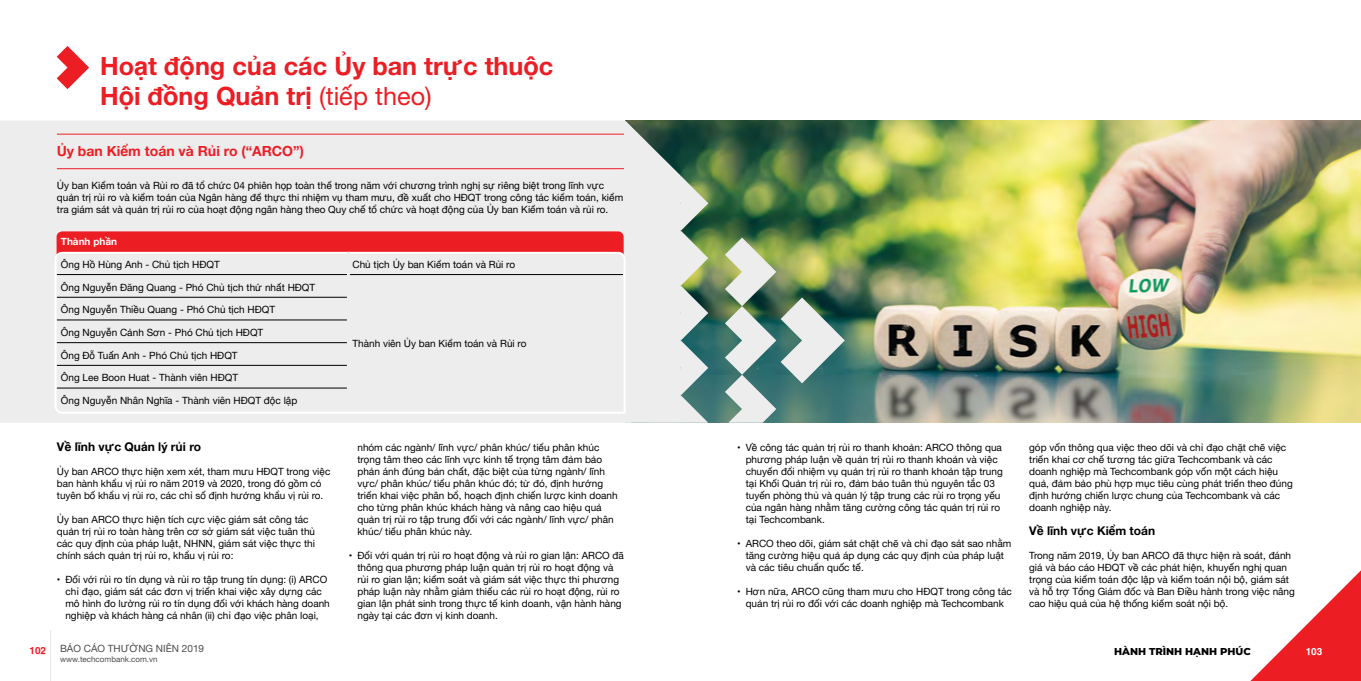
<style>
.page{position:relative;width:1361px;height:681px;background:#fff}
.page>*{position:absolute;margin:0;border:0;box-sizing:border-box;transform-origin:0 0}
.t1{font:700 25.2px/30.2px "Helvetica Neue";color:#ed1d24}
.t2{font:700 14px "Helvetica Neue";color:#ed1d24}
.t3{font:700 12px "Helvetica Neue";color:#000}
.t4{font:10px/12px "Helvetica Neue";color:#000}
.t5{font:10px "Helvetica Neue";color:#4d4d4f}
.t6{font:800 10px "Montserrat";color:#000}
.t7{font:700 10px "Helvetica Neue";color:#fff}
.t8{font:700 10px "SFU Helvetica";color:#ed1d24}
.t9{font:700 10px "SFU Helvetica";color:#fff}
.t10{font:8px "Helvetica Neue";color:#4d4d4f}
.s1{font-weight:400}
</style>
<div class="page">
<img style="left:680px;top:120px;width:681px;height:302px">
<div style="left:0;top:120px;width:680px;height:302px;background:#ededee"></div>
<svg style="left:725px;top:237px;width:120px;height:185px;background:#88a48f"></svg>
<svg style="left:667px;top:176px;width:41px;height:246px;background:#b4c4bb"></svg>
<div style="left:625px;top:121px;width:22px;height:301px;background:#ededee"></div>
<svg style="left:1251px;top:570px;width:110px;height:110px"></svg>
<hr style="left:50px;top:629px;width:1px;height:51px;background:#e6e7e8">
<div style="left:57px;top:231px;width:566px;height:35px;background:#ed1d24;border-radius:6px"></div>
<div style="left:54px;top:251px;width:572px;height:163px;background:#ededee"></div>
<hr style="left:57px;top:274px;width:290px;height:1px;background:#000">
<hr style="left:350px;top:274px;width:273px;height:1px;background:#000">
<hr style="left:57px;top:297px;width:290px;height:1px;background:#000">
<hr style="left:57px;top:319px;width:290px;height:1px;background:#000">
<hr style="left:57px;top:342px;width:290px;height:1px;background:#000">
<hr style="left:57px;top:365px;width:290px;height:1px;background:#000">
<hr style="left:57px;top:388px;width:290px;height:1px;background:#000">
<hr style="left:347px;top:252px;width:3px;height:22px;background:#ededee">
<hr style="left:347px;top:274px;width:3px;height:23px;background:#ededee">
<hr style="left:347px;top:297px;width:3px;height:23px;background:#ededee">
<hr style="left:347px;top:320px;width:3px;height:22px;background:#ededee">
<hr style="left:347px;top:342px;width:3px;height:23px;background:#ededee">
<hr style="left:347px;top:365px;width:3px;height:23px;background:#ededee">
<hr style="left:347px;top:388px;width:3px;height:22px;background:#ededee">
<svg style="left:57px;top:46px;width:32px;height:43px"></svg>
<div style="left:57px;top:135px;width:567px;height:34px;background:#ededee"></div>
<hr style="left:57px;top:168px;width:567px;height:1px;background:#ed1d24">
<hr style="left:57px;top:134px;width:567px;height:1px;background:#ed1d24">
<h1 class="t1" style="left:100px;top:52px;width:455px">Hoạt động của các Ủy ban trực thuộc<br>Hội đồng Quản trị <span class="s1">(tiếp theo)</span></h1>
<h2 class="t2" style="left:57px;top:140px;width:249px">Ủy ban Kiểm toán và Rủi ro (“ARCO”)</h2>
<p class="t4" style="left:57px;top:180px;width:568px">Ủy ban Kiểm toán và Rủi ro đã tổ chức 04 phiên họp toàn thể trong năm với chương trình nghị sự riêng biệt trong lĩnh vực quản trị rủi ro và kiểm toán của Ngân hàng để thực thi nhiệm vụ tham mưu, đề xuất cho HĐQT trong công tác kiểm toán, kiểm tra giám sát và quản trị rủi ro của hoạt động ngân hàng theo Quy chế tổ chức và hoạt động của Ủy ban Kiểm toán và rủi ro.</p>
<p class="t7" style="left:61px;top:234px;width:58px">Thành phần</p>
<p class="t4" style="left:61px;top:259px;width:160px">Ông Hồ Hùng Anh - Chủ tịch HĐQT</p>
<p class="t4" style="left:352px;top:259px;width:164px">Chủ tịch Ủy ban Kiểm toán và Rủi ro</p>
<p class="t4" style="left:61px;top:281px;width:256px">Ông Nguyễn Đăng Quang - Phó Chủ tịch thứ nhất HĐQT</p>
<p class="t4" style="left:61px;top:304px;width:216px">Ông Nguyễn Thiều Quang - Phó Chủ tịch HĐQT</p>
<p class="t4" style="left:61px;top:327px;width:204px">Ông Nguyễn Cảnh Sơn - Phó Chủ tịch HĐQT</p>
<p class="t4" style="left:61px;top:349px;width:178px">Ông Đỗ Tuấn Anh - Phó Chủ tịch HĐQT</p>
<p class="t4" style="left:61px;top:372px;width:179px">Ông Lee Boon Huat - Thành viên HĐQT</p>
<p class="t4" style="left:61px;top:395px;width:238px">Ông Nguyễn Nhân Nghĩa - Thành viên HĐQT độc lập</p>
<p class="t3" style="left:57px;top:437px;width:146px">Về lĩnh vực Quản lý rủi ro</p>
<p class="t4" style="left:57px;top:465px;width:275px">Ủy ban ARCO thực hiện xem xét, tham mưu HĐQT trong việc ban hành khẩu vị rủi ro năm 2019 và 2020, trong đó gồm có tuyên bố khẩu vị rủi ro, các chỉ số định hướng khẩu vị rủi ro.</p>
<p class="t4" style="left:57px;top:513px;width:260px">Ủy ban ARCO thực hiện tích cực việc giám sát công tác quản trị rủi ro toàn hàng trên cơ sở giám sát việc tuân thủ các quy định của pháp luật, NHNN, giám sát việc thực thi chính sách quản trị rủi ro, khẩu vị rủi ro:</p>
<p class="t4" style="left:65px;top:573px;width:266px;text-indent:-8px">• Đối với rủi ro tín dụng và rủi ro tập trung tín dụng: (i) ARCO chỉ đạo, giám sát các đơn vị triển khai việc xây dựng các mô hình đo lường rủi ro tín dụng đối với khách hàng doanh nghiệp và khách hàng cá nhân (ii) chỉ đạo việc phân loại,</p>
<p class="t4" style="left:352px;top:338px;width:175px">Thành viên Ủy ban Kiểm toán và Rủi ro</p>
<p class="t4" style="left:357px;top:441px;width:262px">nhóm các ngành/ lĩnh vực/ phân khúc/ tiểu phân khúc trọng tâm theo các lĩnh vực kinh tế trọng tâm đảm bảo phản ánh đúng bản chất, đặc biệt của từng ngành/ lĩnh vực/ phân khúc/ tiểu phân khúc đó; từ đó, định hướng triển khai việc phân bổ, hoạch định chiến lược kinh doanh cho từng phân khúc khách hàng và nâng cao hiệu quả quản trị rủi ro tập trung đối với các ngành/ lĩnh vực/ phân khúc/ tiểu phân khúc này.</p>
<p class="t4" style="left:357px;top:549px;width:268px;text-indent:-8px">• Đối với quản trị rủi ro hoạt động và rủi ro gian lận: ARCO đã thông qua phương pháp luận quản trị rủi ro hoạt động và rủi ro gian lận; kiểm soát và giám sát việc thực thi phương pháp luận này nhằm giảm thiểu các rủi ro hoạt động, rủi ro gian lận phát sinh trong thực tế kinh doanh, vận hành hàng ngày tại các đơn vị kinh doanh.</p>
<p class="t4" style="left:746px;top:441px;width:259px;text-indent:-8px">• Về công tác quản trị rủi ro thanh khoản: ARCO thông qua phương pháp luận về quản trị rủi ro thanh khoản và việc chuyển đổi nhiệm vụ quản trị rủi ro thanh khoản tập trung tại Khối Quản trị rủi ro, đảm bảo tuân thủ nguyên tắc 03 tuyến phòng thủ và quản lý tập trung các rủi ro trọng yếu của ngân hàng nhằm tăng cường công tác quản trị rủi ro tại Techcombank.</p>
<p class="t4" style="left:746px;top:537px;width:267px;text-indent:-8px">• ARCO theo dõi, giám sát chặt chẽ và chỉ đạo sát sao nhằm tăng cường hiệu quả áp dụng các quy định của pháp luật và các tiêu chuẩn quốc tế.</p>
<p class="t4" style="left:737px;top:585px;width:276px;text-align:center">• Hơn nữa, ARCO cũng tham mưu cho HĐQT trong công tác quản trị rủi ro đối với các doanh nghiệp mà Techcombank</p>
<p class="t4" style="left:1029px;top:442px;width:265px">góp vốn thông qua việc theo dõi và chỉ đạo chặt chẽ việc triển khai cơ chế tương tác giữa Techcombank và các doanh nghiệp mà Techcombank góp vốn một cách hiệu quả, đảm bảo phù hợp mục tiêu cùng phát triển theo đúng định hướng chiến lược chung của Techcombank và các doanh nghiệp này.</p>
<p class="t3" style="left:1029px;top:521px;width:127px">Về lĩnh vực Kiểm toán</p>
<p class="t4" style="left:1029px;top:550px;width:267px">Trong năm 2019, Ủy ban ARCO đã thực hiện rà soát, đánh giá và báo cáo HĐQT về các phát hiện, khuyến nghị quan trọng của kiểm toán độc lập và kiểm toán nội bộ, giám sát và hỗ trợ Tổng Giám đốc và Ban Điều hành trong việc nâng cao hiệu quả của hệ thống kiểm soát nội bộ.</p>
<p class="t8" style="left:29px;top:642px;width:18px">102</p>
<p class="t5" style="left:60px;top:641px;width:146px">BÁO CÁO THƯỜNG NIÊN 2019</p>
<p class="t6" style="left:1114px;top:643px;width:138px">HÀNH TRÌNH HẠNH PHÚC</p>
<p class="t9" style="left:1305px;top:642px;width:18px">103</p>
<p class="t10" style="left:60px;top:653px;width:99px">www.techcombank.com.vn</p>
</div>
